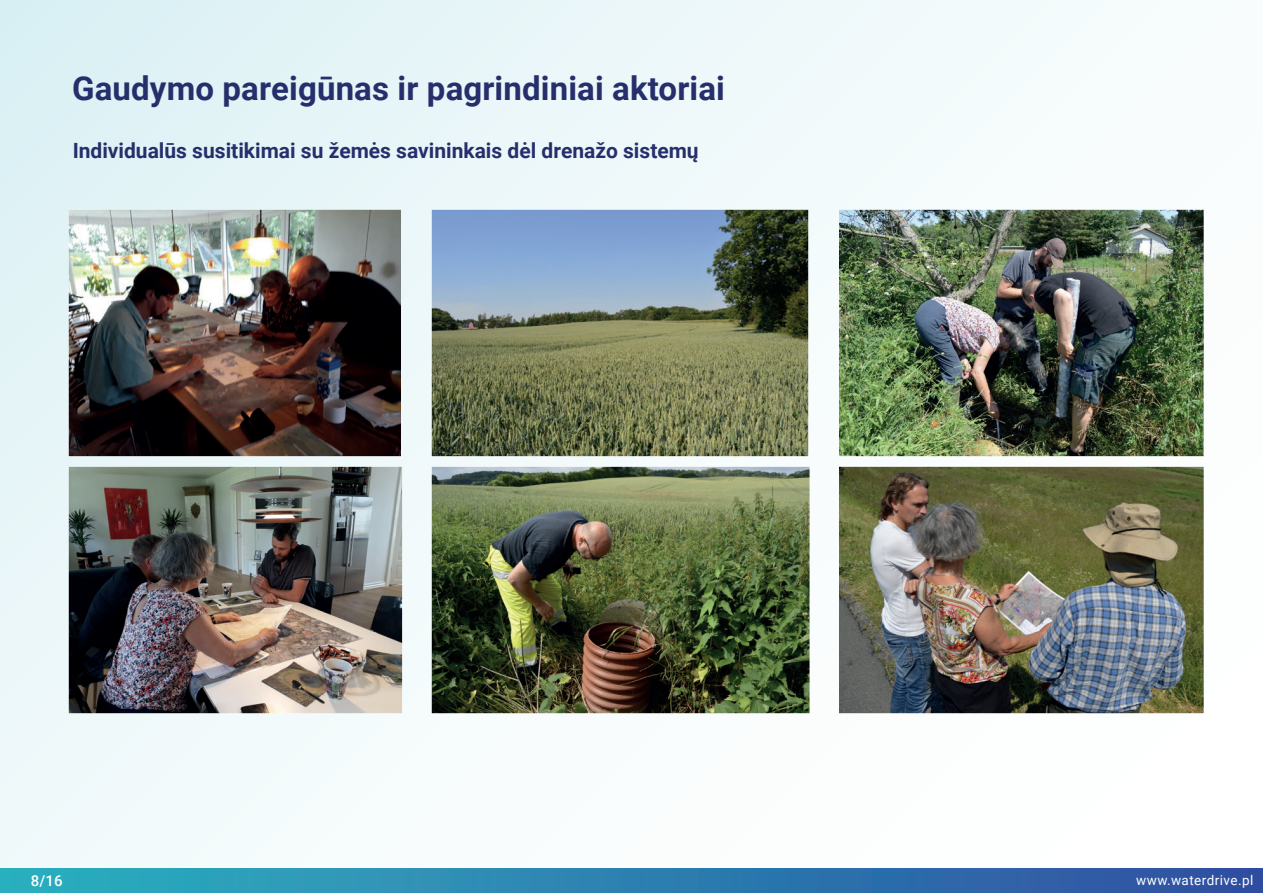
<style>
.page{position:relative;width:1263px;height:893px;background:#fff}
.page>*{position:absolute;margin:0;border:0;box-sizing:border-box;transform-origin:0 0}
.t1{font:700 33px "Roboto";letter-spacing:.005em;color:#262f6b}
.t2{font:700 21px "Roboto";color:#262f6b}
.t3{font:500 15px "Roboto";color:#fff}
.t4{font:13.5px "Roboto";letter-spacing:.03em;color:#fff}
</style>
<div class="page">
<div style="left:0;top:0;width:1263px;height:893px;background:linear-gradient(to right,#e5f5f7,#fefefe)"></div>
<div style="left:0;top:868px;width:1263px;height:25px;background:linear-gradient(to right,#2bb2c0,#2f4ea1)"></div>
<img style="left:67px;top:208px;width:1139px;height:507px">
<h1 class="t1" style="left:72px;top:65px;width:654px">Gaudymo pareigūnas ir pagrindiniai aktoriai</h1>
<p class="t2" style="left:73px;top:136px;width:628px">Individualūs susitikimai su žemės savininkais dėl drenažo sistemų</p>
<p class="t3" style="left:31px;top:870px;width:33px">8/16</p>
<p class="t4" style="left:1136px;top:871px;width:119px">www.waterdrive.pl</p>
</div>
